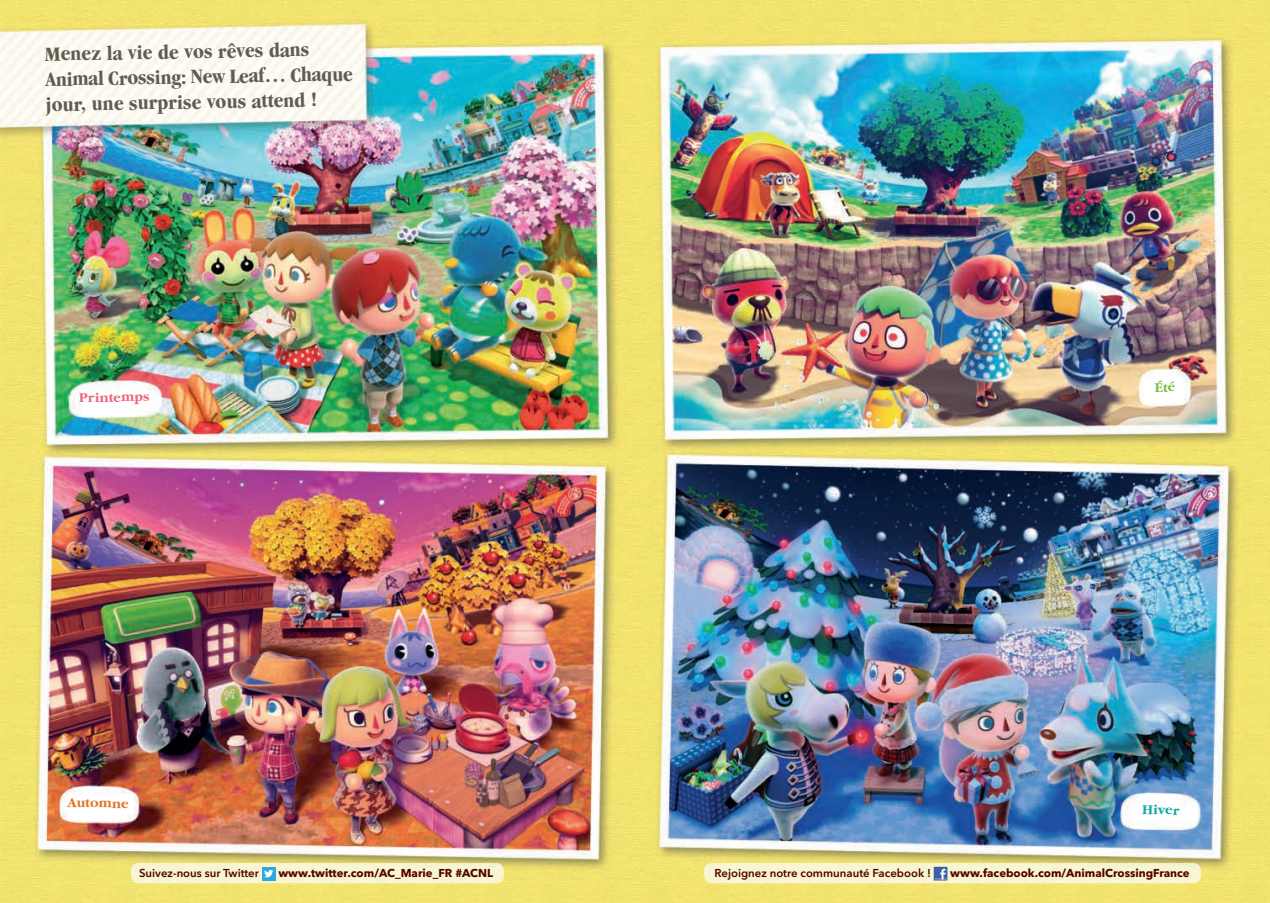
<style>
.page{position:relative;width:1270px;height:903px;background:#fff}
.page>*{position:absolute;margin:0;border:0;box-sizing:border-box;transform-origin:0 0}
.t1{font:700 condensed 21px/25.2px "Garamond LT";color:#625b50;scale:1.05 1}
.t2{font:700 14px "Garamond LT";color:#f0637f}
.t3{font:700 14px "Garamond LT";color:#df7527}
.t4{font:700 14px "Garamond LT";color:#15aa9d}
.t5{font:700 11.38px "Avenir Next LT Pro";color:#520000}
.t6{font:600 11.38px "Avenir Next LT Pro";color:#520000}
</style>
<div class="page">
<img style="left:0;top:0;width:1270px;height:903px">
<div style="left:704px;top:863px;width:496px;height:20px;background:#f8f5d2"></div>
<svg style="left:934px;top:867px;width:13px;height:13px"></svg>
<svg style="left:935px;top:869px;width:11px;height:10px"></svg>
<div style="left:131px;top:863px;width:373px;height:20px;background:#f8f5d2"></div>
<div style="left:262px;top:867px;width:14px;height:13px;background:#2aaae1"></div>
<svg style="left:264px;top:870px;width:9px;height:7px"></svg>
<svg style="left:1155px;top:380px;width:20px;height:12px"></svg>
<p class="t1" style="left:45px;top:41px;width:294px;rotate:-1deg">Menez la vie de vos rêves dans<br>Animal Crossing: New Leaf… Chaque jour, une surprise vous attend !</p>
<p class="t2" style="left:79px;top:390px;width:72px;rotate:-1deg">Printemps</p>
<p class="t3" style="left:68px;top:795px;width:62px;rotate:1deg">Automne</p>
<p class="t4" style="left:1142px;top:802px;width:39px;rotate:1deg">Hiver</p>
<p class="t6" style="left:139px;top:866px;width:121px">Suivez-nous sur Twitter</p>
<p class="t5" style="left:278px;top:866px;width:216px">www.twitter.com/AC_Marie_FR #ACNL</p>
<p class="t6" style="left:714px;top:866px;width:218px">Rejoignez notre communauté Facebook !</p>
<p class="t5" style="left:950px;top:866px;width:241px">www.facebook.com/AnimalCrossingFrance</p>
</div>
